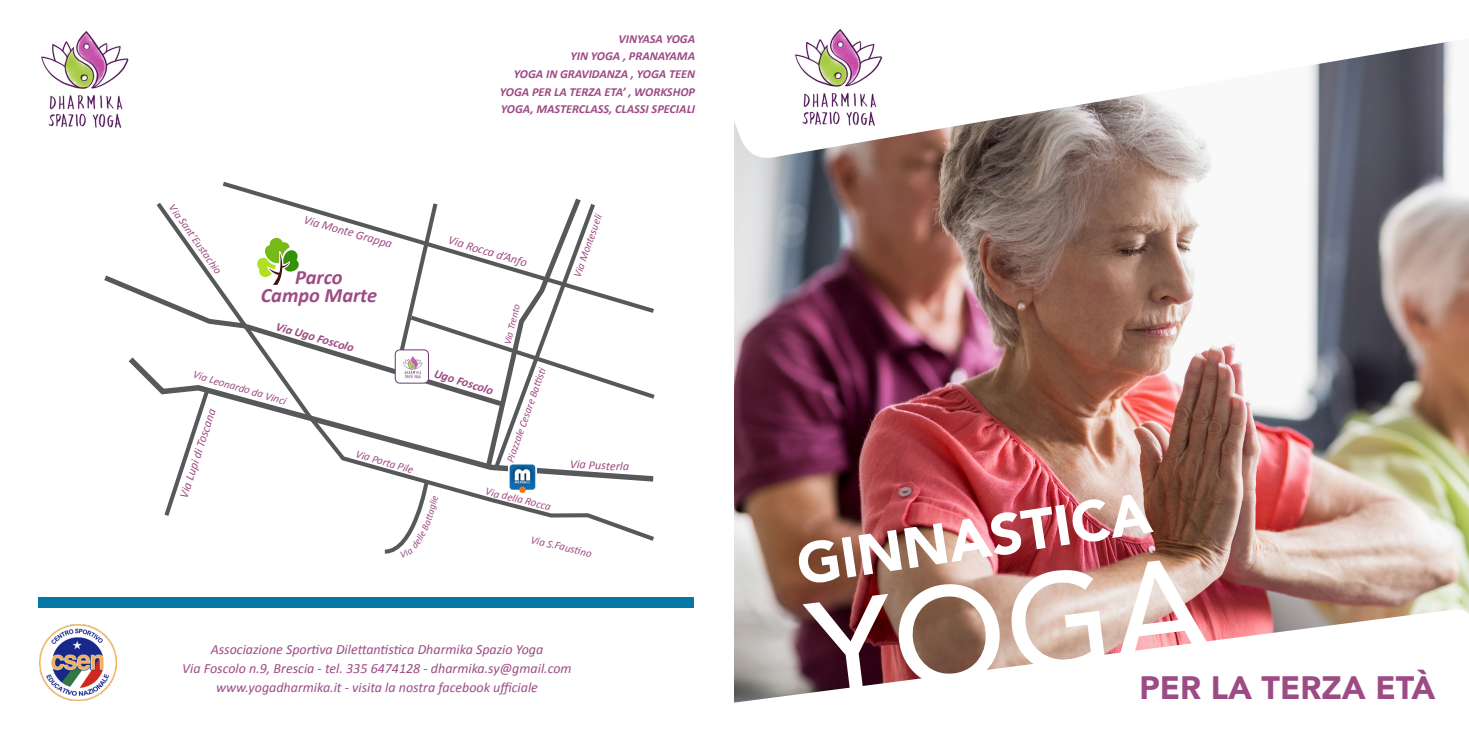
<style>
.page{position:relative;width:1469px;height:735px;background:#fff}
.page>*{position:absolute;margin:0;border:0;box-sizing:border-box;transform-origin:0 0}
.Stile_di_paragrafo_1{font:900 56.52px "Avenir";color:#fff}
.Stile_di_paragrafo_1-2{font:900 32.38px "Avenir";color:#9d4b85}
.t1{font:italic 700 20.3px "Calibri";color:#9d4b85}
.t2{font:italic 14px "Calibri";color:#9d4b85}
.t3{font:italic 700 12.25px/17.5px "Calibri";color:#9d4b85}
.t4{font:italic 12.25px "Calibri";color:#9d4b85}
.t5{font:italic 11.03px "Calibri";color:#9d4b85}
.t6{font:italic 10.85px "Calibri";color:#9d4b85}
.t7{font:italic 10.67px "Calibri";color:#9d4b85}
.t8{font:italic 10.15px "Calibri";color:#9d4b85}
</style>
<div class="page">
<div style="left:39px;top:596px;width:654px;height:11px;background:#0378a7"></div>
<svg style="left:104px;top:275px;width:49px;height:111px"></svg>
<svg style="left:153px;top:202px;width:228px;height:269px"></svg>
<svg style="left:218px;top:181px;width:163px;height:135px"></svg>
<svg style="left:161px;top:387px;width:51px;height:129px"></svg>
<svg style="left:257px;top:237px;width:48px;height:48px"></svg>
<img style="left:40px;top:624px;width:76px;height:75px">
<img style="left:734px;top:160px;width:734px;height:447px">
<svg style="left:734px;top:41px;width:720px;height:119px"></svg>
<svg style="left:734px;top:607px;width:734px;height:96px"></svg>
<svg style="left:802px;top:560px;width:410px;height:135px"></svg>
<img style="left:41px;top:31px;width:88px;height:97px">
<img style="left:765px;top:29px;width:134px;height:97px">
<svg style="left:381px;top:198px;width:274px;height:356px"></svg>
<p class="t5" style="left:178px;top:201px;width:84px;rotate:55deg">Via Sant’Eustachio</p>
<p class="t4" style="left:306px;top:211px;width:93px;rotate:16deg">Via Monte Grappa</p>
<p class="t1" style="left:295px;top:264px;width:49px">Parco</p>
<p class="t1" style="left:261px;top:282px;width:118px">Campo Marte</p>
<p class="t3" style="left:279px;top:317px;width:82px;rotate:16deg">Via Ugo Foscolo</p>
<p class="t3" style="left:618px;top:30px;width:78px">VINYASA YOGA</p>
<p class="t3" style="left:570px;top:48px;width:126px">YIN YOGA , PRANAYAMA</p>
<p class="t3" style="left:514px;top:65px;width:183px">YOGA IN GRAVIDANZA , YOGA TEEN</p>
<p class="t3" style="left:500px;top:83px;width:197px">YOGA PER LA TERZA ETA’ , WORKSHOP<br>YOGA, MASTERCLASS, CLASSI SPECIALI</p>
<p class="t4" style="left:451px;top:231px;width:83px;rotate:17deg">Via Rocca d’Anfo</p>
<p class="t8" style="left:500px;top:343px;width:43px;rotate:-77deg">Via Trento</p>
<p class="t6" style="left:569px;top:274px;width:67px;rotate:-70deg">Via Montesueli</p>
<p class="t5" style="left:196px;top:366px;width:98px;rotate:17deg">Via Leonardo da Vinci</p>
<p class="t7" style="left:502px;top:458px;width:98px;rotate:-70deg">Piazzale Cesare Batti sti</p>
<p class="t3" style="left:437px;top:364px;width:63px;rotate:17deg">Ugo Foscolo</p>
<p class="t4" style="left:175px;top:495px;width:95px;rotate:-72deg">Via Lupi di Toscana</p>
<p class="t5" style="left:358px;top:446px;width:61px;rotate:16deg">Via Porta Pile</p>
<p class="t4" style="left:570px;top:455px;width:61px;rotate:2deg">Via Pusterla</p>
<p class="t5" style="left:487px;top:483px;width:69px;rotate:13deg">Via della Rocca</p>
<p class="t5" style="left:532px;top:531px;width:64px;rotate:13deg">Via S.Fausti no</p>
<p class="t2" style="left:211px;top:639px;width:334px">Associazione Sportiva Dilettantistica Dharmika Spazio Yoga</p>
<p class="t2" style="left:182px;top:658px;width:391px">Via Foscolo n.9, Brescia - tel. 335 6474128 - dharmika.sy@gmail.com</p>
<p class="t2" style="left:216px;top:677px;width:323px">www.yogadharmika.it - visita la nostra facebook ufficiale</p>
<p class="Stile_di_paragrafo_1" style="left:790px;top:515px;width:359px;rotate:-8deg">GINNASTICA</p>
<p class="Stile_di_paragrafo_1-2" style="left:1139px;top:659px;width:297px">PER LA TERZA ETÀ</p>
</div>
